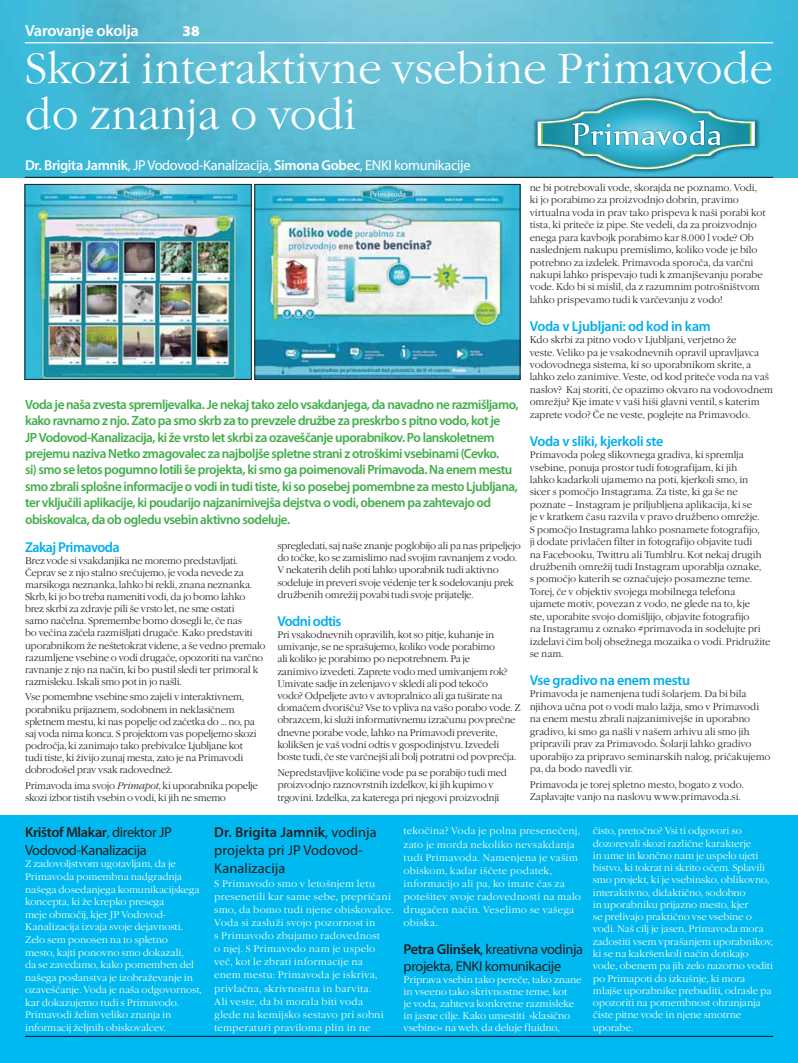
<style>
.page{position:relative;width:798px;height:1063px;background:#fff}
.page>*{position:absolute;margin:0;border:0;box-sizing:border-box;transform-origin:0 0}
.t1{font:43.5px/46.2px "Garamond Itc TEE Ligh";color:#fff}
.t2{font:600 16.25px "Myriad Pro";letter-spacing:-.015em;color:#fff}
.t3{font:900 15px "Myriad Pro";color:#fff}
.t4{font:14.38px/17.5px "Myriad Pro";letter-spacing:-.025em;color:#231f20}
.t5{font:600 14.38px "Myriad Pro";letter-spacing:-.02em;color:#00aeef}
.t6{font:14.38px "Myriad Pro";letter-spacing:-.025em;color:#fff}
.t7{font:14.38px/18px "Myriad Pro";letter-spacing:.005em;color:#231f20}
.t8{font:600 13.5px/16.4px "Myriad Pro";letter-spacing:-.04em;color:#41ad49}
.t9{font:10px/12.4px "Garamond Itc TEE Ligh";letter-spacing:-.015em;color:#231f20}
.t10{font:10px/12.2px "Garamond Itc TEE Ligh";letter-spacing:-.005em;color:#fff}
.t11{font:10px/13.1px "Garamond Itc TEE Ligh";letter-spacing:.02em;color:#fff}
.s1{font-weight:600}
.s2{font-family:"Garamond Itc TEE Ligh Ital"}
</style>
<div class="page">
<img style="left:0;top:0;width:797px;height:177px">
<div style="left:0;top:816px;width:797px;height:247px;background:#00b9f1"></div>
<img style="left:27px;top:186px;width:222px;height:192px">
<div style="left:25px;top:184px;width:226px;height:196px;border:1px solid #231f20"></div>
<img style="left:256px;top:186px;width:262px;height:192px">
<div style="left:254px;top:184px;width:266px;height:196px;border:1px solid #231f20"></div>
<img style="left:523px;top:83px;width:243px;height:94px">
<img style="left:543px;top:92px;width:205px;height:82px">
<svg style="left:537px;top:98px;width:217px;height:71px;background:#4fb4c7"></svg>
<hr style="left:25px;top:177px;width:747px;height:1px;background:#231f20">
<hr style="left:25px;top:1036px;width:747px;height:1px;background:#231f20">
<hr style="left:25px;top:42px;width:747px;height:1px;background:#fff">
<h2 class="t2" style="left:25px;top:20px;width:115px">Varovanje okolja</h2>
<h1 class="t1" style="left:25px;top:46px;width:749px">Skozi interaktivne vsebine Primavode do znanja o vodi</h1>
<h3 class="t6" style="left:25px;top:157px;width:447px"><span class="s1">Dr. Brigita Jamnik</span>, JP Vodovod-Kanalizacija, <span class="s1">Simona Gobec</span>, ENKI komunikacije</h3>
<h3 class="t3" style="left:182px;top:21px;width:19px">38</h3>
<p class="t8" style="left:25px;top:396px;width:495px">Voda je naša zvesta spremljevalka. Je nekaj tako zelo vsakdanjega, da navadno ne razmišljamo, kako ravnamo z njo. Zato pa smo skrb za to prevzele družbe za preskrbo s pitno vodo, kot je<br>JP Vodovod-Kanalizacija, ki že vrsto let skrbi za ozaveščanje uporabnikov. Po lanskoletnem prejemu naziva Netko zmagovalec za najboljše spletne strani z otroškimi vsebinami (Cevko.<br>si) smo se letos pogumno lotili še projekta, ki smo ga poimenovali Primavoda. Na enem mestu smo zbrali splošne informacije o vodi in tudi tiste, ki so posebej pomembne za mesto Ljubljana, ter vključili aplikacije, ki poudarijo najzanimivejša dejstva o vodi, obenem pa zahtevajo od obiskovalca, da ob ogledu vsebin aktivno sodeluje.</p>
<h3 class="t5" style="left:25px;top:538px;width:96px">Zakaj Primavoda</h3>
<p class="t9" style="left:25px;top:555px;width:242px">Brez vode si vsakdanjika ne moremo predstavljati.<br>Čeprav se z njo stalno srečujemo, je voda nevede za marsikoga neznanka, lahko bi rekli, znana neznanka.<br>Skrb, ki jo bo treba nameniti vodi, da jo bomo lahko brez skrbi za zdravje pili še vrsto let, ne sme ostati<br>samo načelna. Spremembe bomo dosegli le, če nas<br>bo večina začela razmišljati drugače. Kako predstaviti uporabnikom že neštetokrat videne, a še vedno premalo razumljene vsebine o vodi drugače, opozoriti na varčno ravnanje z njo na način, ki bo pustil sledi ter primoral k razmisleku. Iskali smo pot in jo našli.</p>
<p class="t9" style="left:25px;top:691px;width:233px">Vse pomembne vsebine smo zajeli v interaktivnem, porabniku prijaznem, sodobnem in neklasičnem spletnem mestu, ki nas popelje od začetka do ... no, pa saj voda nima konca. S projektom vas popeljemo skozi področja, ki zanimajo tako prebivalce Ljubljane kot tudi tiste, ki živijo zunaj mesta, zato je na Primavodi dobrodošel prav vsak radovednež.</p>
<p class="t9" style="left:25px;top:779px;width:234px">Primavoda ima svojo <span class="s2">Primapot</span>, ki uporabnika popelje skozi izbor tistih vsebin o vodi, ki jih ne smemo</p>
<p class="t9" style="left:277px;top:540px;width:245px">spregledati, saj naše znanje poglobijo ali pa nas pripeljejo do točke, ko se zamislimo nad svojim ravnanjem z vodo.<br>V nekaterih delih poti lahko uporabnik tudi aktivno sodeluje in preveri svoje védenje ter k sodelovanju prek družbenih omrežij povabi tudi svoje prijatelje.</p>
<h3 class="t5" style="left:277px;top:612px;width:65px">Vodni odtis</h3>
<p class="t9" style="left:277px;top:629px;width:245px">Pri vsakodnevnih opravilih, kot so pitje, kuhanje in umivanje, se ne sprašujemo, koliko vode porabimo<br>ali koliko je porabimo po nepotrebnem. Pa je<br>zanimivo izvedeti. Zaprete vodo med umivanjem rok?<br>Umivate sadje in zelenjavo v skledi ali pod tekočo<br>vodo? Odpeljete avto v avtopralnico ali ga tuširate na domačem dvorišču? Vse to vpliva na vašo porabo vode. Z obrazcem, ki služi informativnemu izračunu povprečne dnevne porabe vode, lahko na Primavodi preverite, kolikšen je vaš vodni odtis v gospodinjstvu. Izvedeli boste tudi, če ste varčnejši ali bolj potratni od povprečja.</p>
<p class="t9" style="left:277px;top:767px;width:231px">Nepredstavljive količine vode pa se porabijo tudi med proizvodnjo raznovrstnih izdelkov, ki jih kupimo v trgovini. Izdelka, za katerega pri njegovi proizvodnji</p>
<p class="t9" style="left:529px;top:182px;width:237px">ne bi potrebovali vode, skorajda ne poznamo. Vodi, ki jo porabimo za proizvodnjo dobrin, pravimo virtualna voda in prav tako prispeva k naši porabi kot tista, ki priteče iz pipe. Ste vedeli, da za proizvodnjo enega para kavbojk porabimo kar 8.000 l vode? Ob naslednjem nakupu premislimo, koliko vode je bilo potrebno za izdelek. Primavoda sporoča, da varčni nakupi lahko prispevajo tudi k zmanjševanju porabe vode. Kdo bi si mislil, da z razumnim potrošništvom lahko prispevamo tudi k varčevanju z vodo!</p>
<h3 class="t5" style="left:529px;top:317px;width:182px">Voda v Ljubljani: od kod in kam</h3>
<p class="t9" style="left:529px;top:334px;width:245px">Kdo skrbi za pitno vodo v Ljubljani, verjetno že<br>veste. Veliko pa je vsakodnevnih opravil upravljavca vodovodnega sistema, ki so uporabnikom skrite, a lahko zelo zanimive. Veste, od kod priteče voda na vaš naslov? Kaj storiti, če opazimo okvaro na vodovodnem omrežju? Kje imate v vaši hiši glavni ventil, s katerim zaprete vodo? Če ne veste, poglejte na Primavodo.</p>
<h3 class="t5" style="left:529px;top:432px;width:135px">Voda v sliki, kjerkoli ste</h3>
<p class="t9" style="left:529px;top:449px;width:242px">Primavoda poleg slikovnega gradiva, ki spremlja vsebine, ponuja prostor tudi fotografijam, ki jih<br>lahko kadarkoli ujamemo na poti, kjerkoli smo, in sicer s pomočjo Instagrama. Za tiste, ki ga še ne poznate – Instagram je priljubljena aplikacija, ki se<br>je v kratkem času razvila v pravo družbeno omrežje.<br>S pomočjo Instagrama lahko posnamete fotografijo,<br>ji dodate privlačen filter in fotografijo objavite tudi<br>na Facebooku, Twittru ali Tumblru. Kot nekaj drugih družbenih omrežij tudi Instagram uporablja oznake,<br>s pomočjo katerih se označujejo posamezne teme.<br>Torej, če v objektiv svojega mobilnega telefona ujamete motiv, povezan z vodo, ne glede na to, kje<br>ste, uporabite svojo domišljijo, objavite fotografijo<br>na Instagramu z oznako #primavoda in sodelujte pri izdelavi čim bolj obsežnega mozaika o vodi. Pridružite se nam.</p>
<h3 class="t5" style="left:529px;top:671px;width:162px">Vse gradivo na enem mestu</h3>
<p class="t9" style="left:529px;top:688px;width:242px">Primavoda je namenjena tudi šolarjem. Da bi bila njihova učna pot o vodi malo lažja, smo v Primavodi na enem mestu zbrali najzanimivejše in uporabno gradivo, ki smo ga našli v našem arhivu ali smo jih pripravili prav za Primavodo. Šolarji lahko gradivo uporabijo za pripravo seminarskih nalog, pričakujemo pa, da bodo navedli vir.</p>
<p class="t9" style="left:529px;top:779px;width:216px">Primavoda je torej spletno mesto, bogato z vodo.<br>Zaplavajte vanjo na naslovu www.primavoda.si.</p>
<h3 class="t4" style="left:25px;top:824px;width:148px"><span class="s1">Krištof Mlakar</span>, direktor JP<br>Vodovod-Kanalizacija</h3>
<p class="t10" style="left:25px;top:858px;width:178px;line-height:12.6px">Z zadovoljstvom ugotavljam, da je Primavoda pomembna nadgradnja našega dosedanjega komunikacijskega koncepta, ki že krepko presega<br>meje območij, kjer JP Vodovod-Kanalizacija izvaja svoje dejavnosti.<br>Zelo sem ponosen na to spletno<br>mesto, kajti ponovno smo dokazali,<br>da se zavedamo, kako pomemben del našega poslanstva je izobraževanje in ozaveščanje. Voda je naša odgovornost, kar dokazujemo tudi s Primavodo.<br>Primavodi želim veliko znanja in informacij željnih obiskovalcev.</p>
<h3 class="t7" style="left:214px;top:823px;width:164px"><span class="s1">Dr. Brigita Jamnik</span>, vodinja projekta pri JP Vodovod-<br>Kanalizacija</h3>
<p class="t11" style="left:214px;top:877px;width:181px">S Primavodo smo v letošnjem letu presenetili kar same sebe, prepričani smo, da bomo tudi njene obiskovalce.<br>Voda si zasluži svojo pozornost in<br>s Primavodo zbujamo radovednost<br>o njej. S Primavodo nam je uspelo več, kot le zbrati informacije na<br>enem mestu: Primavoda je iskriva, privlačna, skrivnostna in barvita.<br>Ali veste, da bi morala biti voda<br>glede na kemijsko sestavo pri sobni temperaturi praviloma plin in ne</p>
<p class="t11" style="left:403px;top:825px;width:179px">tekočina? Voda je polna presenečenj, zato je morda nekoliko nevsakdanja tudi Primavoda. Namenjena je vašim obiskom, kadar iščete podatek, informacijo ali pa, ko imate čas za potešitev svoje radovednosti na malo drugačen način. Veselimo se vašega obiska.</p>
<h3 class="t4" style="left:403px;top:940px;width:181px;line-height:17.1px"><span class="s1">Petra Glinšek</span>, kreativna vodinja projekta, ENKI komunikacije</h3>
<p class="t10" style="left:403px;top:974px;width:180px;line-height:11.9px">Priprava vsebin tako pereče, tako znane in vseeno tako skrivnostne teme, kot<br>je voda, zahteva konkretne razmisleke in jasne cilje. Kako umestiti »klasično vsebino« na web, da deluje fluidno,</p>
<p class="t10" style="left:592px;top:825px;width:182px">čisto, pretočno? Vsi ti odgovori so dozorevali skozi različne karakterje<br>in ume in končno nam je uspelo ujeti bistvo, ki tokrat ni skrito očem. Splavili smo projekt, ki je vsebinsko, oblikovno, interaktivno, didaktično, sodobno<br>in uporabniku prijazno mesto, kjer<br>se prelivajo praktično vse vsebine o vodi. Naš cilj je jasen, Primavoda mora zadostiti vsem vprašanjem uporabnikov, ki se na kakršenkoli način dotikajo vode, obenem pa jih zelo nazorno voditi po Primapoti do izkušnje, ki mora mlajše uporabnike prebuditi, odrasle pa opozoriti na pomembnost ohranjanja čiste pitne vode in njene smotrne uporabe.</p>
</div>
